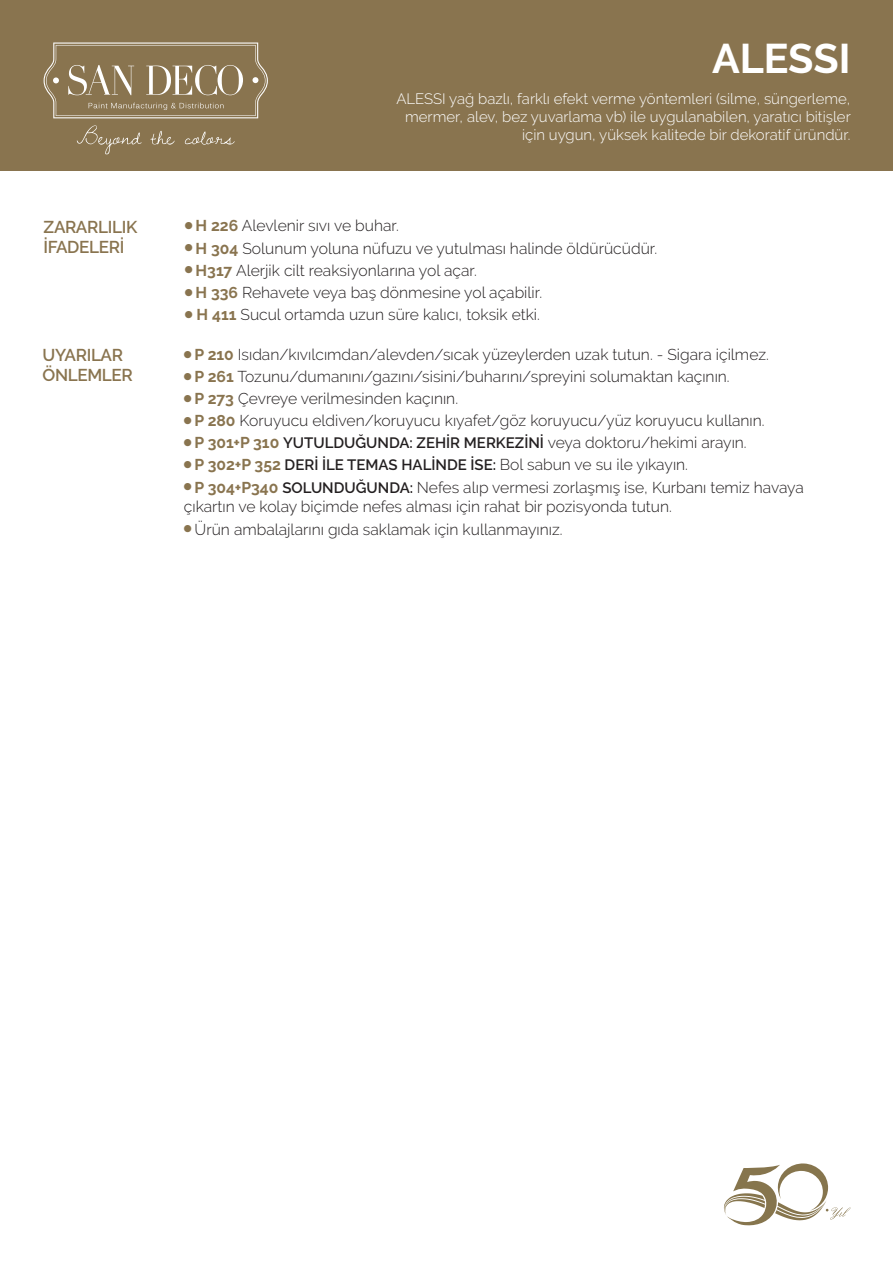
<style>
.page{position:relative;width:893px;height:1263px;background:#fff}
.page>*{position:absolute;margin:0;border:0;box-sizing:border-box;transform-origin:0 0}
.t1{font:700 41.25px "Raleway";color:#fff}
.t2{font:600 17.1px "Raleway";letter-spacing:-.02em;color:#89744f}
.t3{font:300 15.6px/20px "Raleway";color:#231f20}
.t4{font:300 15px/18px "Raleway";color:#fff;text-align:right}
.t5{font:600 15px "Raleway";color:#231f20}
.s1{color:#89744f}
.s2{font-weight:700;color:#89744f}
.s3{font-weight:700;font-size:15.6px;color:#89744f}
.s4{font-weight:300;font-size:15.6px}
.s5{font-weight:600;font-size:15px}
</style>
<div class="page">
<div style="left:0;top:0;width:893px;height:171px;background:#89744f"></div>
<svg style="left:724px;top:1163px;width:126px;height:63px"></svg>
<svg style="left:44px;top:43px;width:224px;height:75px"></svg>
<svg style="left:77px;top:125px;width:65px;height:29px"></svg>
<svg style="left:150px;top:131px;width:25px;height:14px"></svg>
<svg style="left:185px;top:131px;width:50px;height:14px"></svg>
<p class="t2" style="left:44px;top:217px;width:95px">ZARARLILIK</p>
<p class="t2" style="left:44px;top:237px;width:82px">İFADELERİ</p>
<p class="t2" style="left:43px;top:345px;width:82px">UYARILAR</p>
<p class="t2" style="left:43px;top:365px;width:92px">ÖNLEMLER</p>
<p class="t1" style="left:712px;top:35px;width:140px">ALESSI</p>
<p class="t4" style="left:396px;top:90px;width:456px">ALESSI yağ bazlı, farklı efekt verme yöntemleri (silme, süngerleme, mermer, alev, bez yuvarlama vb) ile uygulanabilen, yaratıcı bitişler için uygun, yüksek kalitede bir dekoratif üründür.</p>
<p class="t3" style="left:185px;top:216px;width:215px"><span class="s1">●</span> <span class="s2">H 226</span> Alevlenir sıvı ve buhar.</p>
<p class="t3" style="left:185px;top:238px;width:474px"><span class="s1">●</span> <span class="s2">H 304</span> Solunum yoluna nüfuzu ve yutulması halinde öldürücüdür.</p>
<p class="t3" style="left:185px;top:260px;width:293px"><span class="s1">●</span> <span class="s2">H317</span> Alerjik cilt reaksiyonlarına yol açar.</p>
<p class="t3" style="left:185px;top:282px;width:359px"><span class="s1">●</span> <span class="s2">H 336</span> Rehavete veya baş dönmesine yol açabilir.</p>
<p class="t3" style="left:185px;top:304px;width:356px"><span class="s1">●</span> <span class="s2">H 411</span> Sucul ortamda uzun süre kalıcı, toksik etki.</p>
<p class="t3" style="left:184px;top:344px;width:586px"><span class="s1">●</span> <span class="s2">P 210</span> Isıdan/kıvılcımdan/alevden/sıcak yüzeylerden uzak tutun. - Sigara içilmez.</p>
<p class="t3" style="left:184px;top:367px;width:547px"><span class="s1">●</span> <span class="s2">P 261</span> Tozunu/dumanını/gazını/sisini/buharını/spreyini solumaktan kaçının.</p>
<p class="t3" style="left:184px;top:389px;width:276px"><span class="s1">●</span> <span class="s2">P 273</span> Çevreye verilmesinden kaçının.</p>
<p class="t3" style="left:184px;top:411px;width:582px"><span class="s1">●</span> <span class="s2">P 280</span> Koruyucu eldiven/koruyucu kıyafet/göz koruyucu/yüz koruyucu kullanın.</p>
<p class="t5" style="left:184px;top:434px;width:564px"><span class="s1">●</span> <span class="s3">P 301+P 310</span> YUTULDUĞUNDA: ZEHİR MERKEZİNİ <span class="s4">veya doktoru/hekimi arayın.</span></p>
<p class="t5" style="left:184px;top:456px;width:506px"><span class="s1">●</span> <span class="s3">P 302+P 352</span> DERİ İLE TEMAS HALİNDE İSE: <span class="s4">Bol sabun ve su ile yıkayın.</span></p>
<p class="t3" style="left:184px;top:477px;width:622px"><span class="s1">●</span> <span class="s2">P 304+P340</span> <span class="s5">SOLUNDUĞUNDA:</span> Nefes alıp vermesi zorlaşmış ise, Kurbanı temiz havaya çıkartın ve kolay biçimde nefes alması için rahat bir pozisyonda tutun.</p>
<p class="t3" style="left:184px;top:519px;width:380px"><span class="s1">●</span> Ürün ambalajlarını gıda saklamak için kullanmayınız.</p>
</div>
